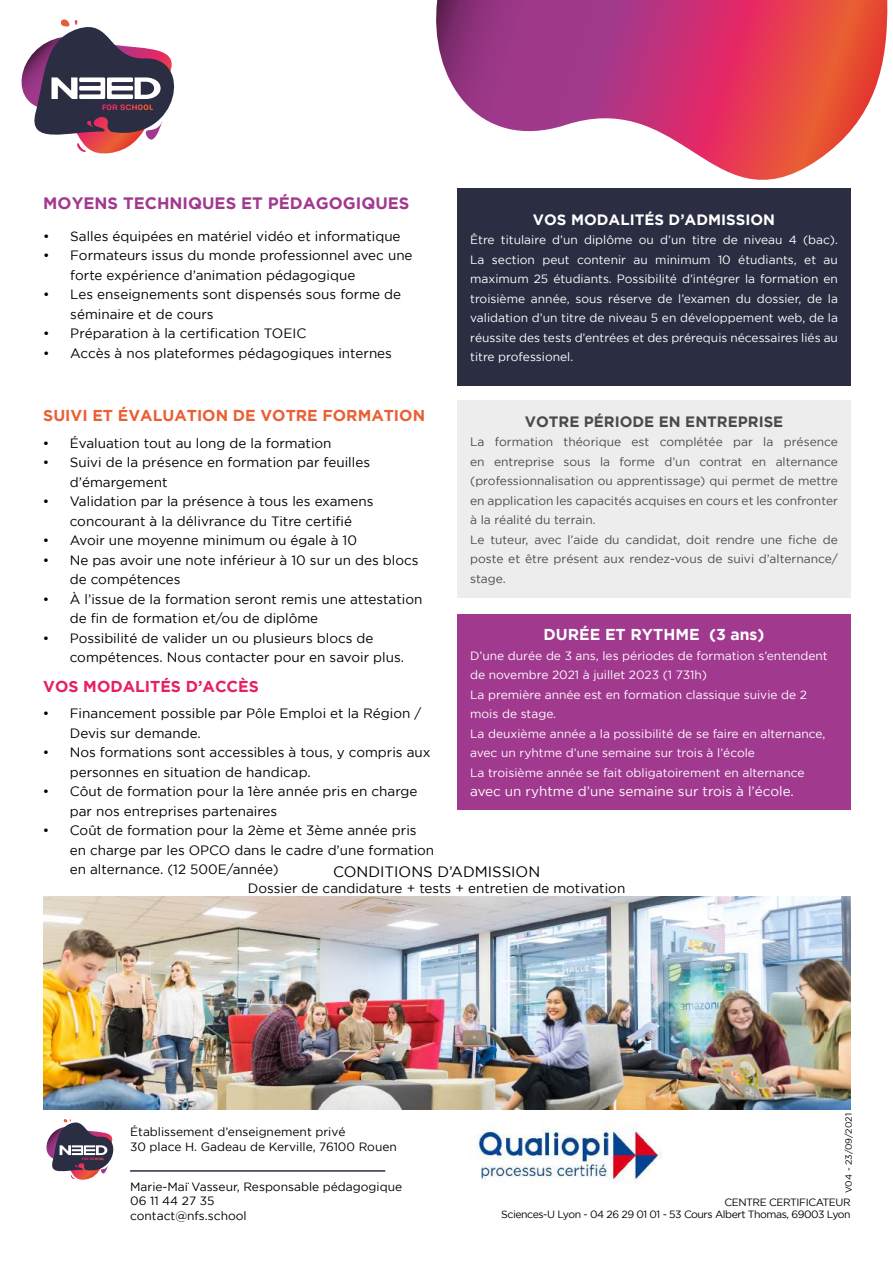
<style>
.page{position:relative;width:893px;height:1263px;background:#fff}
.page>*{position:absolute;margin:0;border:0;box-sizing:border-box;transform-origin:0 0}
.t1{font:700 16.5px "Gotham";color:#a1398f}
.t2{font:700 15.75px "Gotham";color:#ea6035}
.t3{font:700 15.75px "Gotham";color:#fff}
.t4{font:700 15.75px "Gotham";color:#e71f67}
.t5{font:700 15px "Gotham";color:#4a4a49}
.t6{font:700 15px "Gotham";color:#fff}
.t7{font:15px "Gotham";color:#000}
.t8{font:13.5px/19.5px "Gotham";color:#000}
.t9{font:13.5px "Gotham";color:#fff}
.t10{font:12px/19.5px "Gotham";color:#fff;text-align:justify}
.t11{font:12px/19.5px "Gotham";color:#4a4a49}
.t12{font:12px/14.4px "Gotham";color:#000}
.t13{font:10.5px/12.6px "Gotham";letter-spacing:-.04em;color:#000;text-align:right}
.t14{font:9px "Gotham";color:#000}
</style>
<div class="page">
<div style="left:457px;top:189px;width:394px;height:197px;background:#2b2d42"></div>
<div style="left:457px;top:401px;width:394px;height:197px;background:#ededed"></div>
<div style="left:457px;top:614px;width:394px;height:196px;background:#a1398f"></div>
<hr style="left:130px;top:1170px;width:255px;height:2px;background:#2b2d42">
<img style="left:43px;top:896px;width:808px;height:214px">
<svg style="left:46px;top:1119px;width:68px;height:61px"></svg>
<svg style="left:436px;top:0;width:452px;height:189px"></svg>
<svg style="left:21px;top:19px;width:154px;height:135px"></svg>
<img style="left:475px;top:1122px;width:187px;height:62px">
<p class="t1" style="left:43px;top:193px;width:368px">MOYENS TECHNIQUES ET PÉDAGOGIQUES</p>
<p class="t8" style="left:43px;top:226px;width:359px">• Salles équipées en matériel vidéo et informatique</p>
<p class="t8" style="left:70px;top:245px;width:344px;text-indent:-27px">• Formateurs issus du monde professionnel avec une forte expérience d’animation pédagogique</p>
<p class="t8" style="left:70px;top:284px;width:332px;text-indent:-27px">• Les enseignements sont dispensés sous forme de séminaire et de cours</p>
<p class="t8" style="left:43px;top:323px;width:265px">• Préparation à la certification TOEIC</p>
<p class="t8" style="left:43px;top:343px;width:350px">• Accès à nos plateformes pédagogiques internes</p>
<p class="t6" style="left:533px;top:211px;width:244px">VOS MODALITÉS D’ADMISSION</p>
<p class="t10" style="left:470px;top:230px;width:369px">Être titulaire d’un diplôme ou d’un titre de niveau 4 (bac).<br>La section peut contenir au minimum 10 étudiants, et au maximum 25 étudiants. Possibilité d’intégrer la formation en troisième année, sous réserve de l’examen du dossier, de la validation d’un titre de niveau 5 en développement web, de la réussite des tests d’entrées et des prérequis nécessaires liés au titre professionel.</p>
<p class="t2" style="left:43px;top:407px;width:383px">SUIVI ET ÉVALUATION DE VOTRE FORMATION</p>
<p class="t5" style="left:525px;top:413px;width:260px">VOTRE PÉRIODE EN ENTREPRISE</p>
<p class="t11" style="left:470px;top:432px;width:369px">La formation théorique est complétée par la présence en entreprise sous la forme d’un contrat en alternance (professionnalisation ou apprentissage) qui permet de mettre en application les capacités acquises en cours et les confronter à la réalité du terrain.<br>Le tuteur, avec l’aide du candidat, doit rendre une fiche de poste et être présent aux rendez-vous de suivi d’alternance/ stage.</p>
<p class="t8" style="left:43px;top:433px;width:290px">• Évaluation tout au long de la formation</p>
<p class="t8" style="left:70px;top:452px;width:302px;text-indent:-27px">• Suivi de la présence en formation par feuilles d’émargement</p>
<p class="t8" style="left:43px;top:491px;width:332px;text-align:center">• Validation par la présence à tous les examens concourant à la délivrance du Titre certifié</p>
<p class="t8" style="left:43px;top:530px;width:316px">• Avoir une moyenne minimum ou égale à 10</p>
<p class="t8" style="left:70px;top:550px;width:350px;text-indent:-27px">• Ne pas avoir une note inférieur à 10 sur un des blocs de compétences</p>
<p class="t8" style="left:70px;top:589px;width:354px;text-indent:-27px">• À l’issue de la formation seront remis une attestation de fin de formation et/ou de diplôme</p>
<p class="t8" style="left:70px;top:628px;width:336px;text-indent:-27px">• Possibilité de valider un ou plusieurs blocs de compétences. Nous contacter pour en savoir plus.</p>
<p class="t3" style="left:544px;top:625px;width:223px">DURÉE ET RYTHME (3 ans)</p>
<p class="t10" style="left:470px;top:645px;width:359px;text-align:left">D’une durée de 3 ans, les périodes de formation s’entendent de novembre 2021 à juillet 2023 (1 731h)<br>La première année est en formation classique suivie de 2 mois de stage.<br>La deuxième année a la possibilité de se faire en alternance, avec un ryhtme d’une semaine sur trois à l’école<br>La troisième année se fait obligatoirement en alternance</p>
<p class="t9" style="left:470px;top:784px;width:325px">avec un ryhtme d’une semaine sur trois à l’école.</p>
<p class="t4" style="left:43px;top:677px;width:217px">VOS MODALITÉS D’ACCÈS</p>
<p class="t8" style="left:70px;top:704px;width:353px;text-indent:-27px">• Financement possible par Pôle Emploi et la Région /<br>Devis sur demande.</p>
<p class="t8" style="left:70px;top:743px;width:362px;text-indent:-27px">• Nos formations sont accessibles à tous, y compris aux personnes en situation de handicap.</p>
<p class="t8" style="left:70px;top:782px;width:349px;text-indent:-27px">• Côut de formation pour la 1ère année pris en charge par nos entreprises partenaires</p>
<p class="t8" style="left:70px;top:821px;width:366px;text-indent:-27px">• Coût de formation pour la 2ème et 3ème année pris en charge par les OPCO dans le cadre d’une formation en alternance. (12 500E/année)</p>
<p class="t7" style="left:333px;top:863px;width:209px">CONDITIONS D’ADMISSION</p>
<p class="t8" style="left:248px;top:878px;width:379px">Dossier de candidature + tests + entretien de motivation</p>
<p class="t12" style="left:130px;top:1124px;width:268px">Établissement d’enseignement privé<br>30 place H. Gadeau de Kerville, 76100 Rouen</p>
<p class="t12" style="left:130px;top:1179px;width:274px">Marie-Maï Vasseur, Responsable pédagogique<br>06 11 44 27 35<br>contact@nfs.school</p>
<p class="t14" style="left:844px;top:1193px;width:82px;rotate:-90deg">V04 - 23/09/2021</p>
<p class="t13" style="left:501px;top:1195px;width:351px">CENTRE CERTIFICATEUR<br>Sciences-U Lyon - 04 26 29 01 01 - 53 Cours Albert Thomas, 69003 Lyon</p>
</div>
